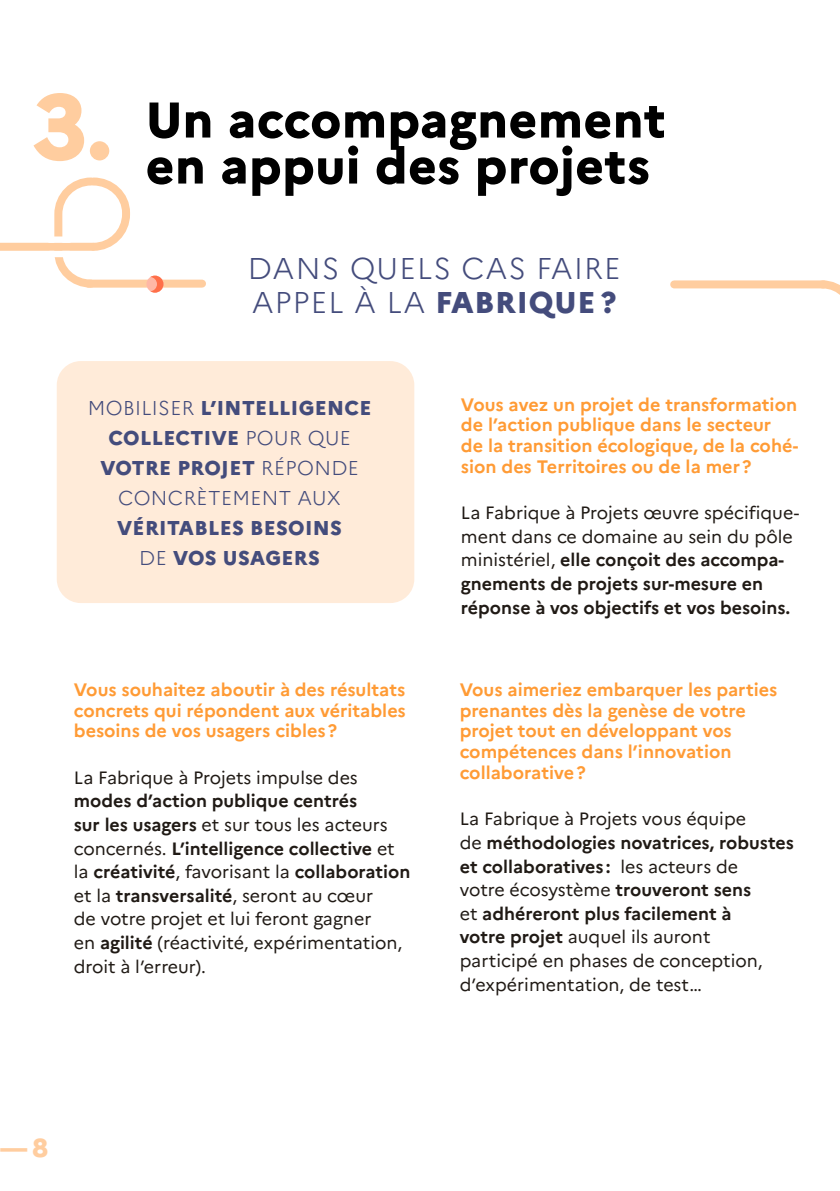
<style>
.page{position:relative;width:840px;height:1191px;background:#fff}
.page>*{position:absolute;margin:0;border:0;box-sizing:border-box;transform-origin:0 0}
.t1{font:800 50px "Marianne";letter-spacing:.01em;color:#000}
.t2{font:300 30px/34px "Marianne";letter-spacing:.04em;color:#444c7c}
.t3{font:800 26px "Marianne";color:#ffcd9f}
.t4{font:300 20px/30px "Marianne";letter-spacing:.02em;color:#444c7c;text-align:center}
.t5{font:800 20px/30px "Marianne";letter-spacing:.02em;color:#444c7c;text-align:center}
.t6{font:700 18px/20.8px "Marianne";color:#ff9b35}
.t7{font:17.8px/23.6px "Marianne";color:#201a15}
.t8{font:700 17.8px/23.6px "Marianne";color:#201a15}
.s1{font-weight:800}
.s2{font-weight:300}
.s3{font-weight:700}
.s4{font-weight:400}
</style>
<div class="page">
<svg style="left:814px;top:280px;width:25px;height:14px"></svg>
<div style="left:673px;top:280px;width:150px;height:8px;background:#ffcd9f"></div>
<div style="left:57px;top:361px;width:357px;height:242px;background:#ffebd9;border-radius:24px"></div>
<div style="left:88px;top:280px;width:114px;height:8px;background:#ffcd9f"></div>
<div style="left:0;top:243px;width:93px;height:8px;background:#ffcd9f"></div>
<svg style="left:50px;top:177px;width:84px;height:111px"></svg>
<div style="left:47px;top:236px;width:25px;height:7px;background:#fff;border-radius:3px"></div>
<div style="left:47px;top:251px;width:25px;height:6px;background:#fff;border-radius:3px"></div>
<div style="left:146px;top:276px;width:17px;height:17px;background:#ffb8a6;border-radius:50%"></div>
<svg style="left:150px;top:276px;width:13px;height:17px"></svg>
<h1 class="t1" style="left:33px;top:127px;width:618px"><sup>3.</sup> en appui des projets</h1>
<h1 class="t1" style="left:146px;top:81px;width:521px">Un accompagnement</h1>
<h2 class="t2" style="left:248px;top:249px;width:374px">DANS QUELS CAS FAIRE<br>APPEL À LA <span class="s1">FABRIQUE ?</span></h2>
<p class="t4" style="left:88px;top:391px;width:285px">MOBILISER <span class="s1">L’INTELLIGENCE<br>COLLECTIVE</span> POUR QUE<br><span class="s1">VOTRE PROJET</span> RÉPONDE<br>CONCRÈTEMENT AUX</p>
<p class="t5" style="left:117px;top:511px;width:226px">VÉRITABLES BESOINS<br><span class="s2">DE</span> VOS USAGERS</p>
<p class="t6" style="left:74px;top:679px;width:333px;text-align:justify">Vous souhaitez aboutir à des résultats concrets qui répondent aux véritables besoins de vos usagers cibles?</p>
<p class="t7" style="left:74px;top:765px;width:285px">La Fabrique à Projets impulse des</p>
<p class="t7" style="left:74px;top:789px;width:338px"><span class="s3">modes d’action publique centrés<br>sur les usagers</span> et sur tous les acteurs concernés. <span class="s3">L’intelligence collective</span> et la <span class="s3">créativité</span>, favorisant la <span class="s3">collaboration </span>et la <span class="s3">transversalité</span>, seront au cœur<br>de votre projet et lui feront gagner<br>en <span class="s3">agilité</span> (réactivité, expérimentation, droit à l’erreur).</p>
<p class="t6" style="left:460px;top:394px;width:339px">Vous avez un projet de transformation de l’action publique dans le secteur<br>de la transition écologique, de la cohé&shy;sion des Territoires ou de la mer?</p>
<p class="t8" style="left:460px;top:501px;width:339px"><span class="s4">La Fabrique à Projets œuvre spécifique&shy;ment dans ce domaine au sein du pôle ministériel,</span> elle conçoit des accompa&shy;gnements de projets sur-mesure en réponse à vos objectifs et vos besoins.</p>
<p class="t6" style="left:459px;top:679px;width:319px">Vous aimeriez embarquer les parties prenantes dès la genèse de votre projet tout en développant vos compétences dans l’innovation collaborative?</p>
<p class="t7" style="left:459px;top:807px;width:335px">La Fabrique à Projets vous équipe<br>de <span class="s3">méthodologies novatrices, robustes et collaboratives :</span> les acteurs de<br>votre écosystème <span class="s3">trouveront sens<br></span>et <span class="s3">adhéreront plus facilement à<br>votre projet</span> auquel ils auront<br>participé en phases de conception, d’expérimentation, de test…</p>
<h3 class="t3" style="left:0;top:1128px;width:50px">— 8</h3>
</div>
